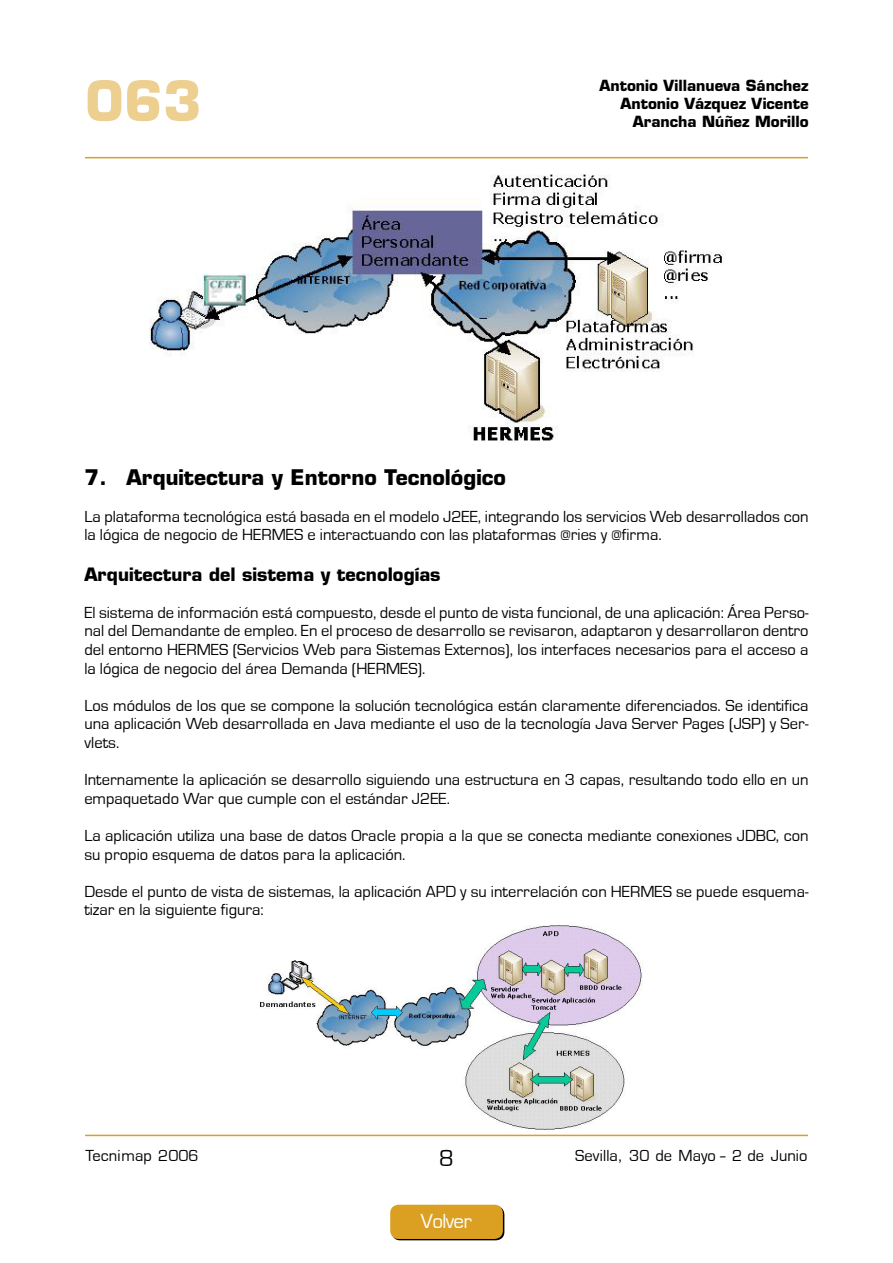
<style>
.page{position:relative;width:893px;height:1263px;background:#fff}
.page>*{position:absolute;margin:0;border:0;box-sizing:border-box;transform-origin:0 0}
.t1{font:700 54px "Eurostile";color:#edcf90}
.t2{font:24px "Eurostile";color:#000}
.t3{font:700 21px "Eurostile";color:#000}
.t4{font:21px "Eurostile";letter-spacing:-.03em;color:#fff}
.t5{font:700 18px "Eurostile";color:#000}
.t6{font:16.5px/18.6px "Eurostile T";color:#000}
.t7{font:16.5px "Eurostile";color:#000}
.t8{font:700 15px/18px "Eurostile";color:#000;text-align:right}
</style>
<div class="page">
<hr style="left:85px;top:1135px;width:723px;height:1px;background:#db9f22">
<div style="left:390px;top:1205px;width:114px;height:35px;background:#db9f22"></div>
<hr style="left:85px;top:157px;width:723px;height:1px;background:#db9f22">
<img style="left:150px;top:174px;width:575px;height:267px">
<img style="left:260px;top:926px;width:382px;height:204px">
<h1 class="t1" style="left:85px;top:68px;width:118px">063</h1>
<p class="t8" style="left:599px;top:77px;width:211px">Antonio Villanueva Sánchez<br>Antonio Vázquez Vicente<br>Arancha Núñez Morillo</p>
<p class="t3" style="left:84px;top:464px;width:423px">7. Arquitectura y Entorno Tecnológico</p>
<p class="t6" style="left:84px;top:507px;width:726px">La plataforma tecnológica está basada en el modelo J2EE, integrando los servicios Web desarrollados con la lógica de negocio de HERMES e interactuando con las plataformas @ries y @firma.</p>
<p class="t5" style="left:84px;top:563px;width:358px">Arquitectura del sistema y tecnologías</p>
<p class="t6" style="left:84px;top:603px;width:726px;text-align:justify">El sistema de información está compuesto, desde el punto de vista funcional, de una aplicación: Área Perso&shy;nal del Demandante de empleo. En el proceso de desarrollo se revisaron, adaptaron y desarrollaron dentro del entorno HERMES (Servicios Web para Sistemas Externos), los interfaces necesarios para el acceso a la lógica de negocio del área Demanda (HERMES).</p>
<p class="t6" style="left:84px;top:696px;width:726px;text-align:justify">Los módulos de los que se compone la solución tecnológica están claramente diferenciados. Se identifica una aplicación Web desarrollada en Java mediante el uso de la tecnología Java Server Pages (JSP) y Ser&shy;vlets.</p>
<p class="t6" style="left:84px;top:771px;width:726px">Internamente la aplicación se desarrollo siguiendo una estructura en 3 capas, resultando todo ello en un empaquetado War que cumple con el estándar J2EE.</p>
<p class="t6" style="left:84px;top:826px;width:726px">La aplicación utiliza una base de datos Oracle propia a la que se conecta mediante conexiones JDBC, con su propio esquema de datos para la aplicación.</p>
<p class="t6" style="left:84px;top:882px;width:726px">Desde el punto de vista de sistemas, la aplicación APD y su interrelación con HERMES se puede esquema&shy;tizar en la siguiente figura:</p>
<p class="t7" style="left:85px;top:1146px;width:115px">Tecnimap 2006</p>
<h2 class="t2" style="left:439px;top:1145px;width:16px">8</h2>
<p class="t6" style="left:575px;top:1146px;width:234px">Sevilla, 30 de Mayo - 2 de Junio</p>
<p class="t4" style="left:421px;top:1210px;width:52px">Volver</p>
</div>
